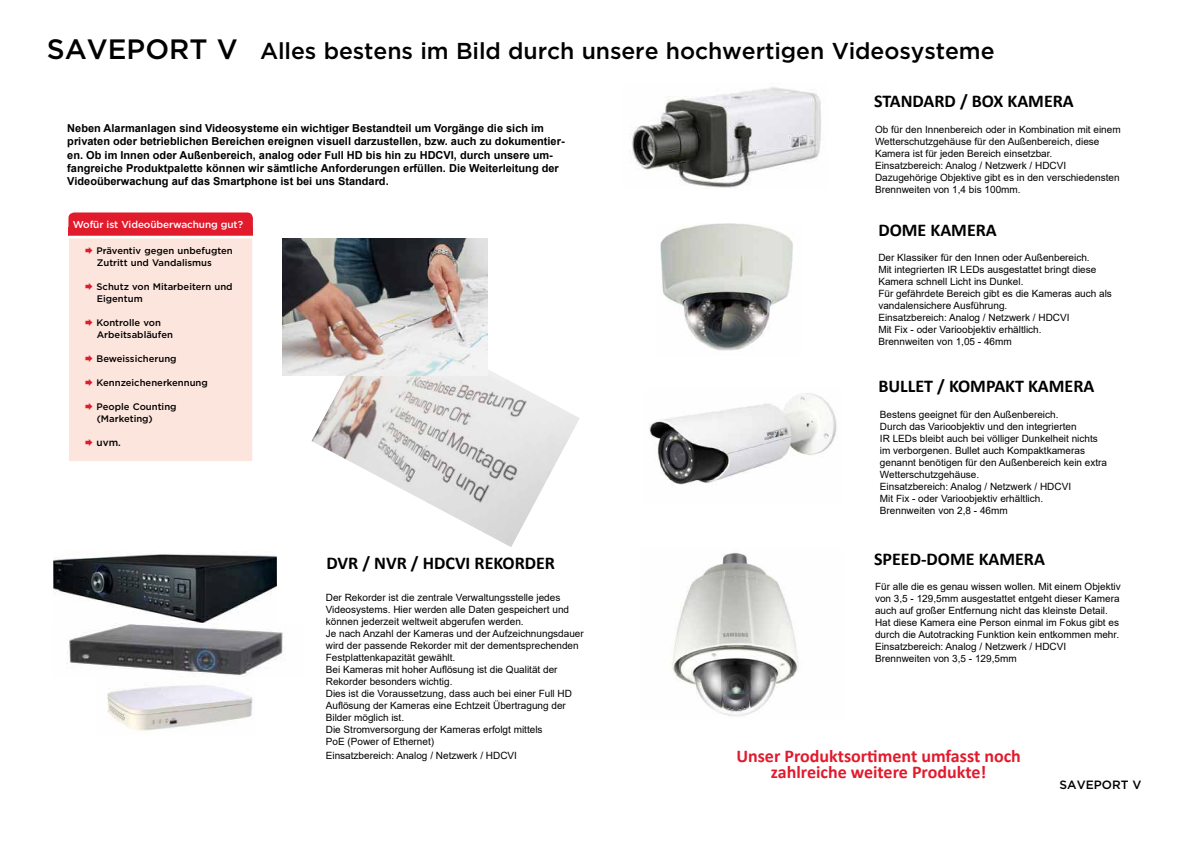
<style>
.page{position:relative;width:1191px;height:842px;background:#fff}
.page>*{position:absolute;margin:0;border:0;box-sizing:border-box;transform-origin:0 0}
.t1{font:500 23px "Gotham";letter-spacing:-.005em;color:#000}
.t2{font:700 18px "Calibri";color:#000}
.t3{font:700 18px/16px "Calibri";color:#e11a2c;text-align:center}
.t4{font:500 12px "Gotham";color:#000}
.t5{font:700 11px/13.2px "Arial";color:#000}
.t6{font:10px/12px "Arial";color:#000}
.t7{font:500 10px "Gotham";letter-spacing:-.01em;color:#fff}
.t8{font:500 10px "Gotham";color:#000}
.t9{font:500 9.5px/12px "Gotham";color:#000}
.s1{font-size:28px}
</style>
<div class="page">
<img style="left:629px;top:87px;width:192px;height:101px">
<img style="left:672px;top:552px;width:127px;height:164px">
<img style="left:649px;top:393px;width:188px;height:92px">
<img style="left:660px;top:223px;width:133px;height:128px">
<img style="left:53px;top:554px;width:223px;height:69px">
<img style="left:66px;top:623px;width:217px;height:54px">
<img style="left:107px;top:685px;width:146px;height:46px">
<div style="left:68px;top:237px;width:185px;height:225px;background:#fce5dd;border:1px solid #fff"></div>
<div style="left:68px;top:227px;width:185px;height:9px;background:#e11a2c"></div>
<div style="left:68px;top:212px;width:185px;height:24px;background:#e11a2c;border-radius:6px"></div>
<hr style="left:68px;top:236px;width:185px;height:2px;background:#fff">
<img style="left:311px;top:370px;width:269px;height:177px">
<img style="left:282px;top:238px;width:206px;height:138px">
<h1 class="t1" style="left:47px;top:36px;width:949px"><span class="s1">SAVEPORT V</span> Alles bestens im Bild durch unsere hochwertigen Videosysteme</h1>
<p class="t5" style="left:67px;top:122px;width:499px">Neben Alarmanlagen sind Videosysteme ein wichtiger Bestandteil um Vorgänge die sich im privaten oder betrieblichen Bereichen ereignen visuell darzustellen, bzw. auch zu dokumentier&shy;en. Ob im Innen oder Außenbereich, analog oder Full HD bis hin zu HDCVI, durch unsere um&shy;fangreiche Produktpalette können wir sämtliche Anforderungen erfüllen. Die Weiterleitung der Videoüberwachung auf das Smartphone ist bei uns Standard.</p>
<p class="t7" style="left:73px;top:217px;width:172px">Wofür ist Videoüberwachung gut?</p>
<p class="t9" style="left:97px;top:244px;width:138px">Präventiv gegen unbefugten<br>Zutritt und Vandalismus</p>
<p class="t9" style="left:97px;top:280px;width:138px">Schutz von Mitarbeitern und<br>Eigentum</p>
<p class="t9" style="left:97px;top:316px;width:78px">Kontrolle von<br>Arbeitsabläufen</p>
<p class="t9" style="left:97px;top:352px;width:82px">Beweissicherung</p>
<p class="t9" style="left:97px;top:376px;width:113px">Kennzeichenerkennung</p>
<p class="t9" style="left:97px;top:400px;width:82px">People Counting (Marketing)</p>
<p class="t8" style="left:97px;top:436px;width:26px">uvm.</p>
<h2 class="t2" style="left:326px;top:550px;width:230px">DVR / NVR / HDCVI REKORDER</h2>
<p class="t6" style="left:326px;top:592px;width:259px">Der Rekorder ist die zentrale Verwaltungsstelle jedes Videosystems. Hier werden alle Daten gespeichert und können jederzeit weltweit abgerufen werden.<br>Je nach Anzahl der Kameras und der Aufzeichnungsdauer wird der passende Rekorder mit der dementsprechenden Festplattenkapazität gewählt.<br>Bei Kameras mit hoher Auflösung ist die Qualität der Rekorder besonders wichtig.<br>Dies ist die Voraussetzung, dass auch bei einer Full HD Auflösung der Kameras eine Echtzeit Übertragung der Bilder möglich ist.<br>Die Stromversorgung der Kameras erfolgt mittels<br>PoE (Power of Ethernet)</p>
<p class="t6" style="left:326px;top:749px;width:193px">Einsatzbereich: Analog / Netzwerk / HDCVI</p>
<h2 class="t2" style="left:874px;top:88px;width:201px">STANDARD / BOX KAMERA</h2>
<p class="t6" style="left:875px;top:123px;width:247px">Ob für den Innenbereich oder in Kombination mit einem Wetterschutzgehäuse für den Außenbereich, diese Kamera ist für jeden Bereich einsetzbar.<br>Einsatzbereich: Analog / Netzwerk / HDCVI Dazugehörige Objektive gibt es in den verschiedensten Brennweiten von 1,4 bis 100mm.</p>
<h2 class="t2" style="left:878px;top:217px;width:120px">DOME KAMERA</h2>
<p class="t6" style="left:878px;top:251px;width:235px">Der Klassiker für den Innen oder Außenbereich.<br>Mit integrierten IR LEDs ausgestattet bringt diese Kamera schnell Licht ins Dunkel.<br>Für gefährdete Bereich gibt es die Kameras auch als vandalensichere Ausführung.<br>Einsatzbereich: Analog / Netzwerk / HDCVI<br>Mit Fix - oder Varioobjektiv erhältlich.<br>Brennweiten von 1,05 - 46mm</p>
<h2 class="t2" style="left:878px;top:373px;width:217px">BULLET / KOMPAKT KAMERA</h2>
<p class="t6" style="left:880px;top:409px;width:229px">Bestens geeignet für den Außenbereich.<br>Durch das Varioobjektiv und den integrierten<br>IR LEDs bleibt auch bei völliger Dunkelheit nichts im verborgenen. Bullet auch Kompaktkameras genannt benötigen für den Außenbereich kein extra Wetterschutzgehäuse.<br>Einsatzbereich: Analog / Netzwerk / HDCVI<br>Mit Fix - oder Varioobjektiv erhältlich.<br>Brennweiten von 2,8 - 46mm</p>
<h2 class="t2" style="left:874px;top:546px;width:172px">SPEED-DOME KAMERA</h2>
<p class="t6" style="left:875px;top:580px;width:247px">Für alle die es genau wissen wollen. Mit einem Objektiv von 3,5 - 129,5mm ausgestattet entgeht dieser Kamera auch auf großer Entfernung nicht das kleinste Detail.<br>Hat diese Kamera eine Person einmal im Fokus gibt es durch die Autotracking Funktion kein entkommen mehr.<br>Einsatzbereich: Analog / Netzwerk / HDCVI Brennweiten von 3,5 - 129,5mm</p>
<h2 class="t3" style="left:736px;top:747px;width:286px">Unser Produktsortiment umfasst noch zahlreiche weitere Produkte!</h2>
<p class="t4" style="left:1059px;top:777px;width:83px">SAVEPORT V</p>
</div>
